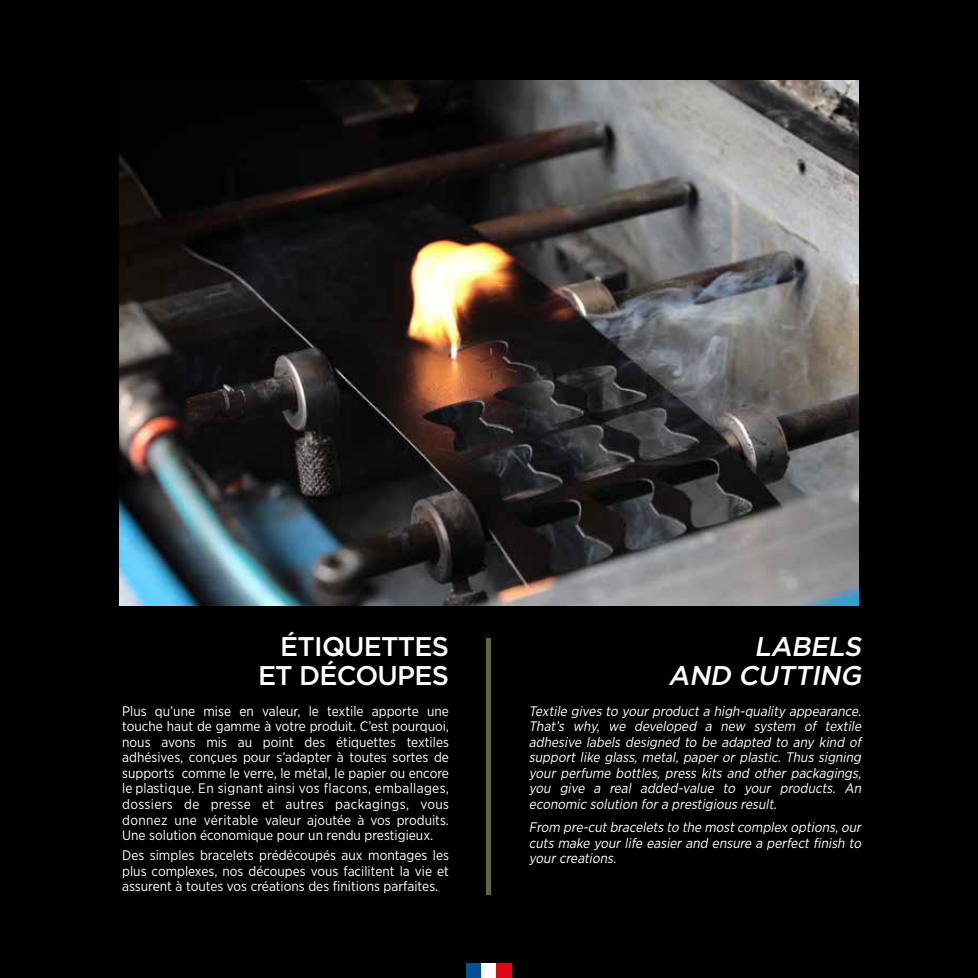
<style>
.page{position:relative;width:978px;height:978px;background:#000}
.page>*{position:absolute;margin:0;border:0;box-sizing:border-box;transform-origin:0 0}
.t1{font:500 27px/28.5px "Gotham";letter-spacing:-.03em;color:#fff;text-align:right}
.t2{font:italic 500 27px/28.5px "Gotham";color:#fff;text-align:right}
.t3{font:13.8px/15.5px "Gotham Narrow";color:#fff;text-align:justify}
.t4{font:italic 13.8px/15.5px "Gotham Narrow";color:#fff;text-align:justify}
</style>
<div class="page">
<hr style="left:487px;top:638px;width:4px;height:256px;background:#5f6738">
<img style="left:119px;top:80px;width:740px;height:525px">
<div style="left:466px;top:963px;width:15px;height:15px;background:#005098"></div>
<div style="left:481px;top:963px;width:16px;height:15px;background:#fff"></div>
<div style="left:497px;top:963px;width:15px;height:15px;background:#e30613"></div>
<h1 class="t1" style="left:258px;top:632px;width:192px">ÉTIQUETTES<br>ET DÉCOUPES</h1>
<p class="t3" style="left:122px;top:703px;width:328px">Plus qu’une mise en valeur, le textile apporte une touche haut de gamme à votre produit. C’est pourquoi, nous avons mis au point des étiquettes textiles adhésives, conçues pour s’adapter à toutes sortes de supports comme le verre, le métal, le papier ou encore le plastique. En signant ainsi vos flacons, emballages, dossiers de presse et autres packagings, vous donnez une véritable valeur ajoutée à vos produits.<br>Une solution économique pour un rendu prestigieux.</p>
<p class="t3" style="left:122px;top:848px;width:328px">Des simples bracelets prédécoupés aux montages les plus complexes, nos découpes vous facilitent la vie et assurent à toutes vos créations des finitions parfaites.</p>
<h1 class="t2" style="left:668px;top:632px;width:200px">LABELS<br>AND CUTTING</h1>
<p class="t4" style="left:529px;top:703px;width:337px">Textile gives to your product a high-quality appearance.<br>That’s why, we developed a new system of textile adhesive labels designed to be adapted to any kind of support like glass, metal, paper or plastic. Thus signing your perfume bottles, press kits and other packagings, you give a real added-value to your products. An economic solution fora prestigious result.</p>
<p class="t4" style="left:529px;top:819px;width:337px">From pre-cutbracelets to the mostcomplex options,our cuts make your life easier and ensure a perfect finish to yourcreations.</p>
</div>
